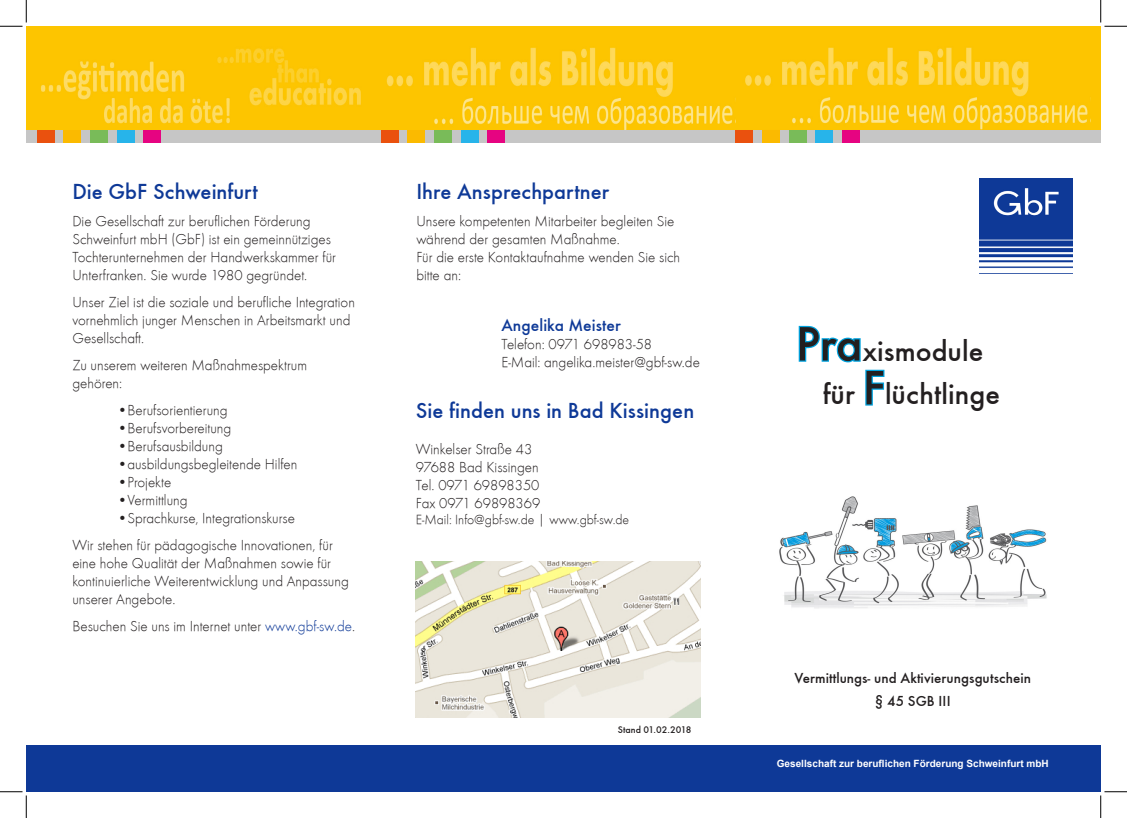
<style>
.page{position:relative;width:1127px;height:818px;background:#fff}
.page>*{position:absolute;margin:0;border:0;box-sizing:border-box;transform-origin:0 0}
.t1{font:500 30px "Function";color:#231f20}
.Titel{font:500 22.5px "Function";color:#0e3997}
.t2{font:500 17.5px "Function";letter-spacing:.005em;color:#0e3997}
.t3{font:300 15px/18px "Function";color:#231f20}
.t4{font:500 15px "Function";letter-spacing:.005em;color:#231f20}
.t5{font:300 13.75px "Function";color:#231f20}
.t6{font:700 10px "Arial";color:#fff}
.t7{font:500 10px "Function";color:#231f20}
.s1{color:#0e3997}
.s2{font-size:15px}
.s3{font-size:50px}
</style>
<div class="page">
<div style="left:26px;top:26px;width:1074px;height:104px;background:#fdc500"></div>
<img style="left:41px;top:47px;width:1047px;height:83px">
<div style="left:26px;top:746px;width:1074px;height:46px;background:#0e3997"></div>
<img style="left:979px;top:179px;width:93px;height:95px">
<div style="left:26px;top:130px;width:1074px;height:13px;background:#c6c6c6"></div>
<div style="left:735px;top:130px;width:18px;height:13px;background:#ea510e"></div>
<div style="left:788px;top:130px;width:18px;height:13px;background:#79bb59"></div>
<div style="left:761px;top:130px;width:18px;height:13px;background:#fbba00"></div>
<div style="left:841px;top:130px;width:18px;height:13px;background:#e60481"></div>
<div style="left:815px;top:130px;width:17px;height:13px;background:#27b4ea"></div>
<div style="left:381px;top:130px;width:17px;height:13px;background:#ea510e"></div>
<div style="left:434px;top:130px;width:17px;height:13px;background:#79bb59"></div>
<div style="left:407px;top:130px;width:18px;height:13px;background:#fbba00"></div>
<div style="left:487px;top:130px;width:18px;height:13px;background:#e60481"></div>
<div style="left:460px;top:130px;width:18px;height:13px;background:#27b4ea"></div>
<div style="left:37px;top:130px;width:18px;height:13px;background:#ea510e"></div>
<div style="left:90px;top:130px;width:18px;height:13px;background:#79bb59"></div>
<div style="left:63px;top:130px;width:18px;height:13px;background:#fbba00"></div>
<div style="left:143px;top:130px;width:18px;height:13px;background:#e60481"></div>
<div style="left:117px;top:130px;width:17px;height:13px;background:#27b4ea"></div>
<img style="left:779px;top:496px;width:268px;height:112px">
<img style="left:416px;top:561px;width:284px;height:156px">
<svg style="left:798px;top:325px;width:87px;height:81px"></svg>
<svg style="left:0;top:0;width:27px;height:27px"></svg>
<svg style="left:0;top:791px;width:27px;height:27px"></svg>
<svg style="left:1100px;top:0;width:26px;height:27px"></svg>
<svg style="left:1100px;top:791px;width:26px;height:27px"></svg>
<p class="Titel" style="left:72px;top:179px;width:187px">Die GbF Schweinfurt</p>
<p class="t3" style="left:72px;top:213px;width:265px">Die Gesellschaft zur beruflichen Förderung Schweinfurt mbH (GbF) ist ein gemeinnütziges Tochterunternehmen der Handwerkskammer für Unterfranken. Sie wurde 1980 gegründet.</p>
<p class="t3" style="left:72px;top:294px;width:284px">Unser Ziel ist die soziale und berufliche Integration vornehmlich junger Menschen in Arbeitsmarkt und<br>Gesellschaft.</p>
<p class="t3" style="left:72px;top:357px;width:236px">Zu unserem weiteren Maßnahmespektrum gehören:</p>
<p class="t3" style="left:117px;top:402px;width:112px">•Berufsorientierung</p>
<p class="t3" style="left:117px;top:420px;width:115px">•Berufsvorbereitung</p>
<p class="t3" style="left:117px;top:438px;width:107px">•Berufsausbildung</p>
<p class="t3" style="left:117px;top:456px;width:181px">•ausbildungsbegleitende Hilfen</p>
<p class="t3" style="left:117px;top:474px;width:55px">•Projekte</p>
<p class="t3" style="left:117px;top:492px;width:72px">•Vermittlung</p>
<p class="t3" style="left:117px;top:510px;width:179px">•Sprachkurse, Integrationskurse</p>
<p class="t3" style="left:72px;top:537px;width:278px">Wir stehen für pädagogische Innovationen, für eine hohe Qualität der Maßnahmen sowie für kontinuierliche Weiterentwicklung und Anpassung unserer Angebote.</p>
<p class="t3" style="left:72px;top:618px;width:284px">Besuchen Sie uns im Internet unter <span class="s1">www.gbf-sw.de</span>.</p>
<p class="Titel" style="left:416px;top:179px;width:194px">Ihre Ansprechpartner</p>
<p class="t3" style="left:416px;top:213px;width:260px">Unsere kompetenten Mitarbeiter begleiten Sie während der gesamten Maßnahme.</p>
<p class="t3" style="left:416px;top:249px;width:265px">Für die erste Kontaktaufnahme wenden Sie sich bitte an:</p>
<p class="t2" style="left:501px;top:315px;width:121px">Angelika Meister</p>
<p class="t3" style="left:501px;top:335px;width:152px">Telefon: 0971 698983-58</p>
<p class="t3" style="left:501px;top:353px;width:200px">E-Mail: angelika.meister@gbf-sw.de</p>
<p class="Titel" style="left:416px;top:397px;width:280px">Sie finden uns in Bad Kissingen</p>
<p class="t3" style="left:416px;top:440px;width:118px">Winkelser Straße 43</p>
<p class="t3" style="left:416px;top:458px;width:124px">97688 Bad Kissingen</p>
<p class="t3" style="left:416px;top:476px;width:125px">Tel. 0971 69898350</p>
<p class="t3" style="left:416px;top:494px;width:126px">Fax 0971 69898369</p>
<p class="t5" style="left:416px;top:512px;width:215px">E-Mail: Info@gbf-sw.de <span class="s2">|</span> www.gbf-sw.de</p>
<p class="t7" style="left:617px;top:723px;width:75px">Stand 01.02.2018</p>
<p class="t1" style="left:795px;top:333px;width:189px"><span class="s3">Pra</span>xismodule</p>
<p class="t1" style="left:822px;top:377px;width:179px">für <span class="s3">F</span>lüchtlinge</p>
<p class="t4" style="left:794px;top:670px;width:238px">Vermittlungs- und Aktivierungsgutschein</p>
<p class="t4" style="left:874px;top:692px;width:77px">§ 45 SGB III</p>
<p class="t6" style="left:776px;top:757px;width:273px">Gesellschaft zur beruflichen Förderung Schweinfurt mbH</p>
</div>
